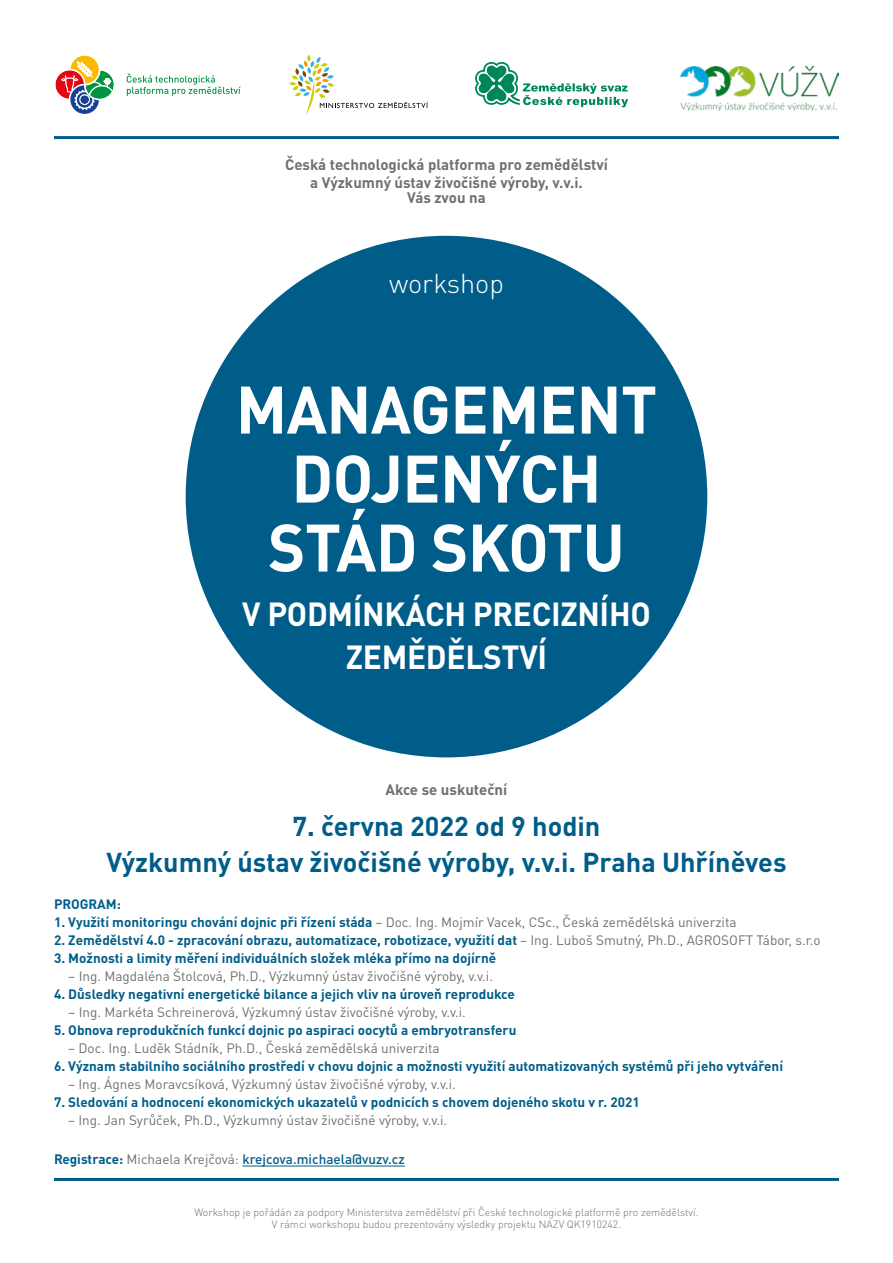
<style>
.page{position:relative;width:893px;height:1263px;background:#fff}
.page>*{position:absolute;margin:0;border:0;box-sizing:border-box;transform-origin:0 0}
.t1{font:700 66px/69px "DIN Pro";letter-spacing:-.01em;color:#fff;text-align:center;scale:.96 1}
.t2{font:700 33px/43.5px "DIN Pro";letter-spacing:-.01em;color:#fff;text-align:center;scale:.96 1}
.t3{font:700 27px/36px "DIN Pro";color:#005d89;text-align:center}
.t4{font:300 27px "DIN Pro";color:#fff}
.t5{font:700 15px/18px "DIN Pro";color:#706f6f;text-align:center}
.t6{font:700 13.5px "DIN Pro";color:#005d89}
.t7{font:13.5px "DIN Pro";color:#706f6f}
.t8{font:500 13.5px "DIN Pro";color:#005d89}
.t9{font:300 10.5px/12px "DIN Pro";color:#706f6f;text-align:center}
.s1{font-weight:700;color:#005d89}
.s2{font-weight:400;color:#706f6f}
.s3{font-weight:700}
</style>
<div class="page">
<div style="left:186px;top:236px;width:521px;height:521px;background:#005d89;border-radius:50%"></div>
<hr style="left:242px;top:1165px;width:163px;height:1px;background:#005d89">
<hr style="left:54px;top:1178px;width:785px;height:3px;background:#005d89">
<hr style="left:54px;top:136px;width:785px;height:3px;background:#005d89">
<svg style="left:475px;top:62px;width:153px;height:45px"></svg>
<svg style="left:289px;top:55px;width:139px;height:60px"></svg>
<svg style="left:127px;top:73px;width:114px;height:23px"></svg>
<svg style="left:55px;top:55px;width:59px;height:59px"></svg>
<img style="left:681px;top:67px;width:158px;height:43px">
<p class="t5" style="left:285px;top:154px;width:324px">Česká technologická platforma pro zemědělství a Výzkumný ústav živočišné výroby, v.v.i.</p>
<p class="t5" style="left:407px;top:187px;width:80px">Vás zvou na</p>
<h3 class="t4" style="left:389px;top:262px;width:116px">workshop</h3>
<h1 class="t1" style="left:236px;top:367px;width:440px">MANAGEMENT<br>DOJENÝCH<br>STÁD SKOTU</h1>
<h2 class="t2" style="left:242px;top:588px;width:427px">V PODMÍNKÁCH PRECIZNÍHO<br>ZEMĚDĚLSTVÍ</h2>
<p class="t5" style="left:386px;top:779px;width:123px">Akce se uskuteční</p>
<h3 class="t3" style="left:106px;top:805px;width:682px">7. června 2022 od 9 hodin<br>Výzkumný ústav živočišné výroby, v.v.i. Praha Uhříněves</h3>
<p class="t6" style="left:54px;top:893px;width:69px">PROGRAM:</p>
<p class="t7" style="left:54px;top:913px;width:684px"><span class="s1">1. Využití monitoringu chování dojnic při řízení stáda</span> – Doc. Ing. Mojmír Vacek, CSc., Česká zemědělská univerzita</p>
<p class="t6" style="left:54px;top:929px;width:768px">2. Zemědělství 4.0 - zpracování obrazu, automatizace, robotizace, využití dat <span class="s2">– Ing. Luboš Smutný, Ph.D., AGROSOFT Tábor, s.r.o</span></p>
<p class="t6" style="left:54px;top:947px;width:444px">3. Možnosti a limity měření individuálních složek mléka přímo na dojírně</p>
<p class="t7" style="left:68px;top:967px;width:426px">– Ing. Magdaléna Štolcová, Ph.D., Výzkumný ústav živočišné výroby, v.v.i.</p>
<p class="t6" style="left:54px;top:983px;width:462px">4. Důsledky negativní energetické bilance a jejich vliv na úroveň reprodukce</p>
<p class="t7" style="left:68px;top:1003px;width:399px">– Ing. Markéta Schreinerová, Výzkumný ústav živočišné výroby, v.v.i.</p>
<p class="t6" style="left:54px;top:1019px;width:464px">5. Obnova reprodukčních funkcí dojnic po aspiraci oocytů a embryotransferu</p>
<p class="t7" style="left:68px;top:1039px;width:373px">– Doc. Ing. Luděk Stádník, Ph.D., Česká zemědělská univerzita</p>
<p class="t6" style="left:54px;top:1055px;width:731px">6. Význam stabilního sociálního prostředí v chovu dojnic a možnosti využití automatizovaných systémů při jeho vytváření</p>
<p class="t7" style="left:68px;top:1075px;width:389px">– Ing. Ágnes Moravcsíková, Výzkumný ústav živočišné výroby, v.v.i.</p>
<p class="t6" style="left:54px;top:1091px;width:587px">7. Sledování a hodnocení ekonomických ukazatelů v podnicích s chovem dojeného skotu v r. 2021</p>
<p class="t7" style="left:68px;top:1111px;width:380px">– Ing. Jan Syrůček, Ph.D., Výzkumný ústav živočišné výroby, v.v.i.</p>
<p class="t8" style="left:54px;top:1148px;width:352px"><span class="s3">Registrace:</span> <span class="s2">Michaela Krejčová:</span> krejcova.michaela@vuzv.cz</p>
<p class="t9" style="left:194px;top:1206px;width:505px">Workshop je pořádán za podpory Ministerstva zemědělství při České technologické platformě pro zemědělství.<br>V rámci workshopu budou prezentovány výsledky projektu NAZV QK1910242.</p>
</div>
